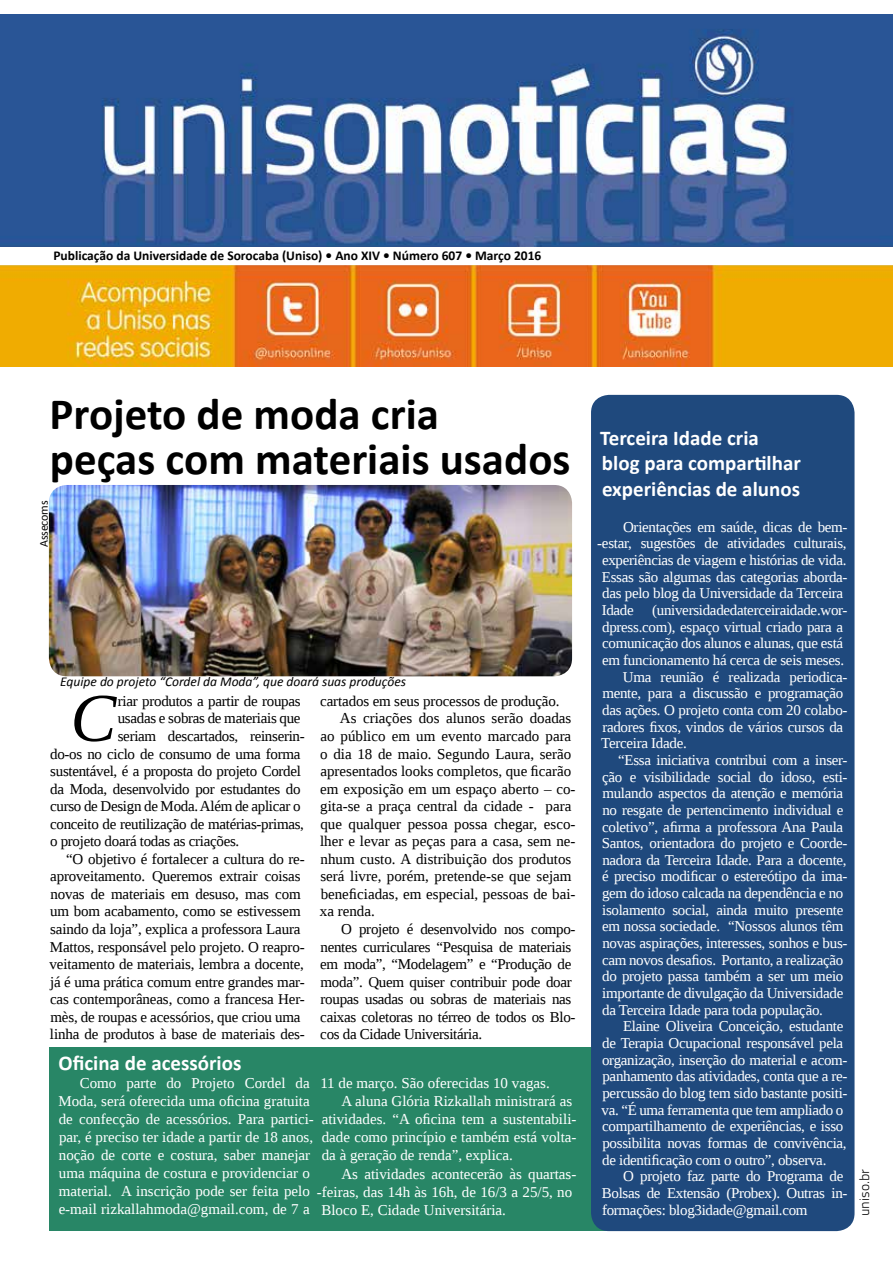
<style>
.page{position:relative;width:893px;height:1263px;background:#fff}
.page>*{position:absolute;margin:0;border:0;box-sizing:border-box;transform-origin:0 0}
.t1{font:italic 68.55px "Liberation Serif";color:#000}
.t2{font:700 45px/45px "Calibri";color:#000}
.t3{font:700 21px/25.2px "Calibri";color:#fff}
.t4{font:15px "Liberation Serif";letter-spacing:-.02em;color:#fff}
.t5{font:15px "Liberation Serif";letter-spacing:-.01em;color:#000}
.t6{font:15px/18px "Liberation Serif";color:#fff}
.t7{font:700 13.5px "Calibri";color:#000}
.t8{font:italic 13.5px "Calibri";color:#000}
.t9{font:13.5px "Titillium Text 14 L 250 wt";color:#000}
.t10{font:12px "Calibri";letter-spacing:-.02em;color:#000}
</style>
<div class="page">
<div style="left:49px;top:1047px;width:668px;height:184px;background:#288666"></div>
<div style="left:591px;top:395px;width:263px;height:836px;background:#1f497d;border-radius:18px"></div>
<img style="left:0;top:14px;width:893px;height:232px">
<img style="left:0;top:266px;width:893px;height:100px">
<img style="left:49px;top:485px;width:523px;height:191px">
<p class="t7" style="left:53px;top:247px;width:490px">Publicação da Universidade de Sorocaba (Uniso) • Ano XIV • Número 607 • Março 2016</p>
<h2 class="t2" style="left:50px;top:391px;width:522px">Projeto de moda cria<br>peças com materiais usados</h2>
<p class="t10" style="left:36px;top:547px;width:48px;rotate:-90deg">Assecoms</p>
<p class="t8" style="left:60px;top:672px;width:347px">Equipe do projeto “Cordel da Moda”, que doará suas produções</p>
<p class="t5" style="left:320px;top:691px;width:241px">cartados em seus processos de produção.</p>
<p class="t5" style="left:340px;top:709px;width:233px">As criações dos alunos serão doadas</p>
<p class="t5" style="left:320px;top:726px;width:252px">ao público em um evento marcado para</p>
<p class="t5" style="left:320px;top:744px;width:253px">o dia 18 de maio. Segundo Laura, serão</p>
<p class="t5" style="left:320px;top:761px;width:253px">apresentados looks completos, que ficarão</p>
<p class="t5" style="left:320px;top:779px;width:257px">em exposição em um espaço aberto – co-</p>
<p class="t5" style="left:320px;top:796px;width:253px">gita-se a praça central da cidade - para</p>
<p class="t5" style="left:320px;top:814px;width:257px">que qualquer pessoa possa chegar, esco-</p>
<p class="t5" style="left:320px;top:831px;width:257px">lher e levar as peças para a casa, sem ne-</p>
<p class="t5" style="left:321px;top:849px;width:252px">nhum custo. A distribuição dos produtos</p>
<p class="t5" style="left:320px;top:867px;width:253px">será livre, porém, pretende-se que sejam</p>
<p class="t5" style="left:321px;top:884px;width:256px">beneficiadas, em especial, pessoas de bai-</p>
<p class="t5" style="left:320px;top:902px;width:56px">xa renda.</p>
<p class="t5" style="left:341px;top:919px;width:236px">O projeto é desenvolvido nos compo-</p>
<p class="t5" style="left:321px;top:937px;width:252px">nentes curriculares “Pesquisa de materiais</p>
<p class="t5" style="left:320px;top:954px;width:253px">em moda”, “Modelagem” e “Produção de</p>
<p class="t5" style="left:321px;top:972px;width:253px">moda”. Quem quiser contribuir pode doar</p>
<p class="t5" style="left:321px;top:989px;width:252px">roupas usadas ou sobras de materiais nas</p>
<p class="t5" style="left:320px;top:1007px;width:257px">caixas coletoras no térreo de todos os Blo-</p>
<p class="t5" style="left:320px;top:1024px;width:163px">cos da Cidade Universitária.</p>
<p class="t6" style="left:320px;top:1074px;width:231px">11 de março. São oferecidas 10 vagas.</p>
<p class="t6" style="left:341px;top:1092px;width:232px">A aluna Glória Rizkallah ministrará as</p>
<p class="t6" style="left:322px;top:1110px;width:256px">atividades. “A oficina tem a sustentabili-</p>
<p class="t6" style="left:322px;top:1128px;width:256px">dade como princípio e também está volta-</p>
<p class="t6" style="left:322px;top:1146px;width:193px">da à geração de renda”, explica.</p>
<p class="t6" style="left:341px;top:1164px;width:237px">As atividades acontecerão às quartas-</p>
<p class="t6" style="left:317px;top:1182px;width:257px">-feiras, das 14h às 16h, de 16/3 a 25/5, no</p>
<p class="t6" style="left:321px;top:1200px;width:186px">Bloco E, Cidade Universitária.</p>
<h1 class="t1" style="left:71px;top:674px;width:47px">C</h1>
<p class="t5" style="left:118px;top:691px;width:184px">riar produtos a partir de roupas</p>
<p class="t5" style="left:118px;top:709px;width:184px">usadas e sobras de materiais que</p>
<p class="t5" style="left:118px;top:726px;width:189px">seriam descartados, reinserin-</p>
<p class="t5" style="left:50px;top:744px;width:252px">do-os no ciclo de consumo de uma forma</p>
<p class="t5" style="left:50px;top:761px;width:252px">sustentável, é a proposta do projeto Cordel</p>
<p class="t5" style="left:50px;top:779px;width:252px">da Moda, desenvolvido por estudantes do</p>
<p class="t5" style="left:50px;top:796px;width:252px">curso de Design de Moda. Além de aplicar o</p>
<p class="t5" style="left:50px;top:814px;width:255px">conceito de reutilização de matérias-primas,</p>
<p class="t5" style="left:50px;top:831px;width:191px">o projeto doará todas as criações.</p>
<p class="t5" style="left:66px;top:849px;width:240px">“O objetivo é fortalecer a cultura do re-</p>
<p class="t5" style="left:50px;top:867px;width:252px">aproveitamento. Queremos extrair coisas</p>
<p class="t5" style="left:50px;top:884px;width:252px">novas de materiais em desuso, mas com</p>
<p class="t5" style="left:50px;top:902px;width:252px">um bom acabamento, como se estivessem</p>
<p class="t5" style="left:50px;top:919px;width:252px">saindo da loja”, explica a professora Laura</p>
<p class="t5" style="left:50px;top:937px;width:256px">Mattos, responsável pelo projeto. O reapro-</p>
<p class="t5" style="left:50px;top:954px;width:256px">veitamento de materiais, lembra a docente,</p>
<p class="t5" style="left:50px;top:972px;width:256px">já é uma prática comum entre grandes mar-</p>
<p class="t5" style="left:50px;top:989px;width:256px">cas contemporâneas, como a francesa Her-</p>
<p class="t5" style="left:50px;top:1007px;width:252px">mès, de roupas e acessórios, que criou uma</p>
<p class="t5" style="left:50px;top:1024px;width:256px">linha de produtos à base de materiais des-</p>
<h3 class="t3" style="left:59px;top:1050px;width:184px">Oficina de acessórios</h3>
<p class="t6" style="left:58px;top:1074px;width:257px;text-indent:21px">Como parte do Projeto Cordel da Moda, será oferecida uma oficina gratuita de confecção de acessórios. Para partici&shy;par, é preciso ter idade a partir de 18 anos, noção de corte e costura, saber manejar uma máquina de costura e providenciar o material. A inscrição pode ser feita pelo e-mail rizkallahmoda@gmail.com, de 7 a</p>
<h3 class="t3" style="left:600px;top:426px;width:202px">Terceira Idade cria blog para compartilhar experiências de alunos</h3>
<p class="t4" style="left:623px;top:517px;width:226px">Orientações em saúde, dicas de bem-</p>
<p class="t4" style="left:597px;top:534px;width:251px">-estar, sugestões de atividades culturais,</p>
<p class="t4" style="left:602px;top:550px;width:246px">experiências de viagem e histórias de vida.</p>
<p class="t4" style="left:602px;top:567px;width:247px">Essas são algumas das categorias aborda-</p>
<p class="t4" style="left:602px;top:584px;width:243px">das pelo blog da Universidade da Terceira</p>
<p class="t4" style="left:602px;top:600px;width:247px">Idade (universidadedaterceiraidade.wor-</p>
<p class="t4" style="left:602px;top:617px;width:243px">dpress.com), espaço virtual criado para a</p>
<p class="t4" style="left:602px;top:634px;width:243px">comunicação dos alunos e alunas, que está</p>
<p class="t4" style="left:602px;top:650px;width:243px">em funcionamento há cerca de seis meses.</p>
<p class="t4" style="left:623px;top:667px;width:226px">Uma reunião é realizada periodica-</p>
<p class="t4" style="left:602px;top:683px;width:242px">mente, para a discussão e programação</p>
<p class="t4" style="left:602px;top:700px;width:247px">das ações. O projeto conta com 20 colabo-</p>
<p class="t4" style="left:602px;top:717px;width:242px">radores fixos, vindos de vários cursos da</p>
<p class="t4" style="left:601px;top:733px;width:87px">Terceira Idade.</p>
<p class="t4" style="left:618px;top:750px;width:231px">“Essa iniciativa contribui com a inser-</p>
<p class="t4" style="left:602px;top:767px;width:247px">ção e visibilidade social do idoso, esti-</p>
<p class="t4" style="left:602px;top:783px;width:242px">mulando aspectos da atenção e memória</p>
<p class="t4" style="left:602px;top:800px;width:243px">no resgate de pertencimento individual e</p>
<p class="t4" style="left:602px;top:817px;width:243px">coletivo”, afirma a professora Ana Paula</p>
<p class="t4" style="left:602px;top:833px;width:247px">Santos, orientadora do projeto e Coorde-</p>
<p class="t4" style="left:602px;top:850px;width:246px">nadora da Terceira Idade. Para a docente,</p>
<p class="t4" style="left:602px;top:867px;width:247px">é preciso modificar o estereótipo da ima-</p>
<p class="t4" style="left:602px;top:883px;width:243px">gem do idoso calcada na dependência e no</p>
<p class="t4" style="left:602px;top:900px;width:243px">isolamento social, ainda muito presente</p>
<p class="t4" style="left:602px;top:917px;width:243px">em nossa sociedade. “Nossos alunos têm</p>
<p class="t4" style="left:602px;top:933px;width:247px">novas aspirações, interesses, sonhos e bus-</p>
<p class="t4" style="left:602px;top:950px;width:243px">cam novos desafios. Portanto, a realização</p>
<p class="t4" style="left:602px;top:967px;width:243px">do projeto passa também a ser um meio</p>
<p class="t4" style="left:602px;top:983px;width:243px">importante de divulgação da Universidade</p>
<p class="t4" style="left:602px;top:1000px;width:222px">da Terceira Idade para toda população.</p>
<p class="t4" style="left:623px;top:1016px;width:222px">Elaine Oliveira Conceição, estudante</p>
<p class="t4" style="left:602px;top:1033px;width:243px">de Terapia Ocupacional responsável pela</p>
<p class="t4" style="left:602px;top:1050px;width:247px">organização, inserção do material e acom-</p>
<p class="t4" style="left:602px;top:1066px;width:247px">panhamento das atividades, conta que a re-</p>
<p class="t4" style="left:602px;top:1083px;width:247px">percussão do blog tem sido bastante positi-</p>
<p class="t4" style="left:602px;top:1100px;width:243px">va. “É uma ferramenta que tem ampliado o</p>
<p class="t4" style="left:602px;top:1116px;width:243px">compartilhamento de experiências, e isso</p>
<p class="t4" style="left:602px;top:1133px;width:246px">possibilita novas formas de convivência,</p>
<p class="t4" style="left:602px;top:1150px;width:226px">de identificação com o outro”, observa.</p>
<p class="t4" style="left:623px;top:1166px;width:222px">O projeto faz parte do Programa de</p>
<p class="t4" style="left:602px;top:1183px;width:247px">Bolsas de Extensão (Probex). Outras in-</p>
<p class="t4" style="left:602px;top:1200px;width:207px">formações: blog3idade@gmail.com</p>
<p class="t9" style="left:856px;top:1216px;width:49px;rotate:-90deg">uniso.br</p>
</div>
